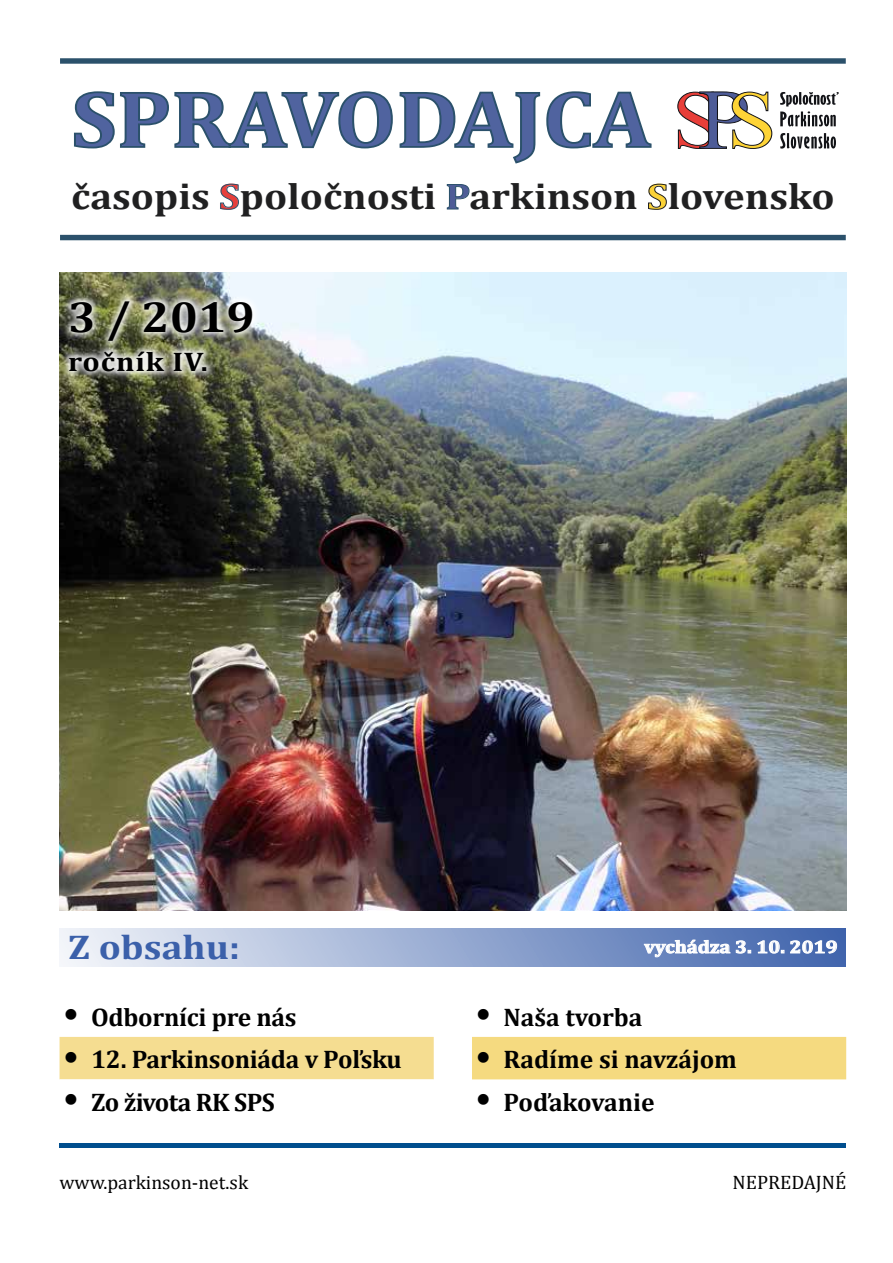
<style>
.page{position:relative;width:893px;height:1263px;background:#fff}
.page>*{position:absolute;margin:0;border:0;box-sizing:border-box;transform-origin:0 0}
.t1{font:81.3px "Times New Roman";color:#e83e39;scale:1.11 1}
.t2{font:700 43.5px "Cambria";color:#000;scale:1.1 1}
.t3{font:700 36.9px "Cambria";color:#202021;scale:1.11 1}
.t4{font:700 34.5px "Cambria";color:#3b60aa;scale:1.13 1}
.t5{font:700 27px "Cambria";letter-spacing:.03em;color:#000;scale:1.13 1}
.t6{font:700 25.5px "Cambria";letter-spacing:-.01em;color:#000}
.t7{font:19.5px "Cambria";color:#000}
.t8{font:700 18px "Cambria";color:#fff;scale:1.13 1}
.s1{font-size:85.35px;color:#4e5c98}
.s2{font-size:81.45px;color:#fed437}
.s3{color:#e73f3c}
.s4{color:#4e5c97}
.s5{color:#fbd236}
</style>
<div class="page">
<hr style="left:60px;top:1143px;width:786px;height:4px;background:#004e8e">
<img style="left:60px;top:273px;width:786px;height:638px">
<div style="left:61px;top:292px;width:200px;height:87px;background:#fff;opacity:.93"></div>
<div style="left:60px;top:928px;width:786px;height:38px;background:linear-gradient(to right,#f2f4f9,#3e62ab)"></div>
<svg style="left:644px;top:939px;width:107px;height:18px;background:#8aa0cc"></svg>
<svg style="left:757px;top:940px;width:27px;height:14px"></svg>
<svg style="left:790px;top:940px;width:47px;height:14px"></svg>
<div style="left:60px;top:1037px;width:374px;height:43px;background:#f5dd91"></div>
<svg style="left:220px;top:184px;width:19px;height:26px"></svg>
<svg style="left:447px;top:184px;width:22px;height:25px"></svg>
<svg style="left:648px;top:184px;width:19px;height:26px"></svg>
<svg style="left:74px;top:91px;width:578px;height:73px"></svg>
<div style="left:60px;top:235px;width:786px;height:5px;background:#2b516b"></div>
<div style="left:60px;top:58px;width:786px;height:6px;background:#2b516b"></div>
<svg style="left:677px;top:92px;width:95px;height:57px"></svg>
<svg style="left:780px;top:133px;width:56px;height:16px"></svg>
<svg style="left:780px;top:92px;width:59px;height:34px"></svg>
<svg style="left:472px;top:1036px;width:374px;height:44px"></svg>
<div style="left:472px;top:1037px;width:374px;height:42px;background:#f5da80"></div>
<h1 class="t1" style="left:672px;top:65px;width:96px">S<span class="s1">P</span><span class="s2">S</span></h1>
<h3 class="t3" style="left:71px;top:170px;width:689px">časopis <span class="s3">S</span>poločnosti <span class="s4">P</span>arkinson <span class="s5">S</span>lovensko</h3>
<h2 class="t2" style="left:68px;top:286px;width:171px">3 / 2019</h2>
<p class="t5" style="left:68px;top:342px;width:125px">ročník IV.</p>
<h3 class="t4" style="left:68px;top:923px;width:154px">Z obsahu:</h3>
<p class="t8" style="left:644px;top:934px;width:173px">vychádza 3. 10. 2019</p>
<p class="t6" style="left:64px;top:999px;width:234px">• Odborníci pre nás</p>
<p class="t6" style="left:64px;top:1041px;width:339px">• 12. Parkinsoniáda v Poľsku</p>
<p class="t6" style="left:64px;top:1084px;width:212px">• Zo života RK SPS</p>
<p class="t6" style="left:477px;top:999px;width:167px">• Naša tvorba</p>
<p class="t6" style="left:477px;top:1041px;width:262px">• Radíme si navzájom</p>
<p class="t6" style="left:477px;top:1084px;width:180px">• Poďakovanie</p>
<p class="t7" style="left:60px;top:1171px;width:190px">www.parkinson-net.sk</p>
<p class="t7" style="left:732px;top:1171px;width:115px">NEPREDAJNÉ</p>
</div>
